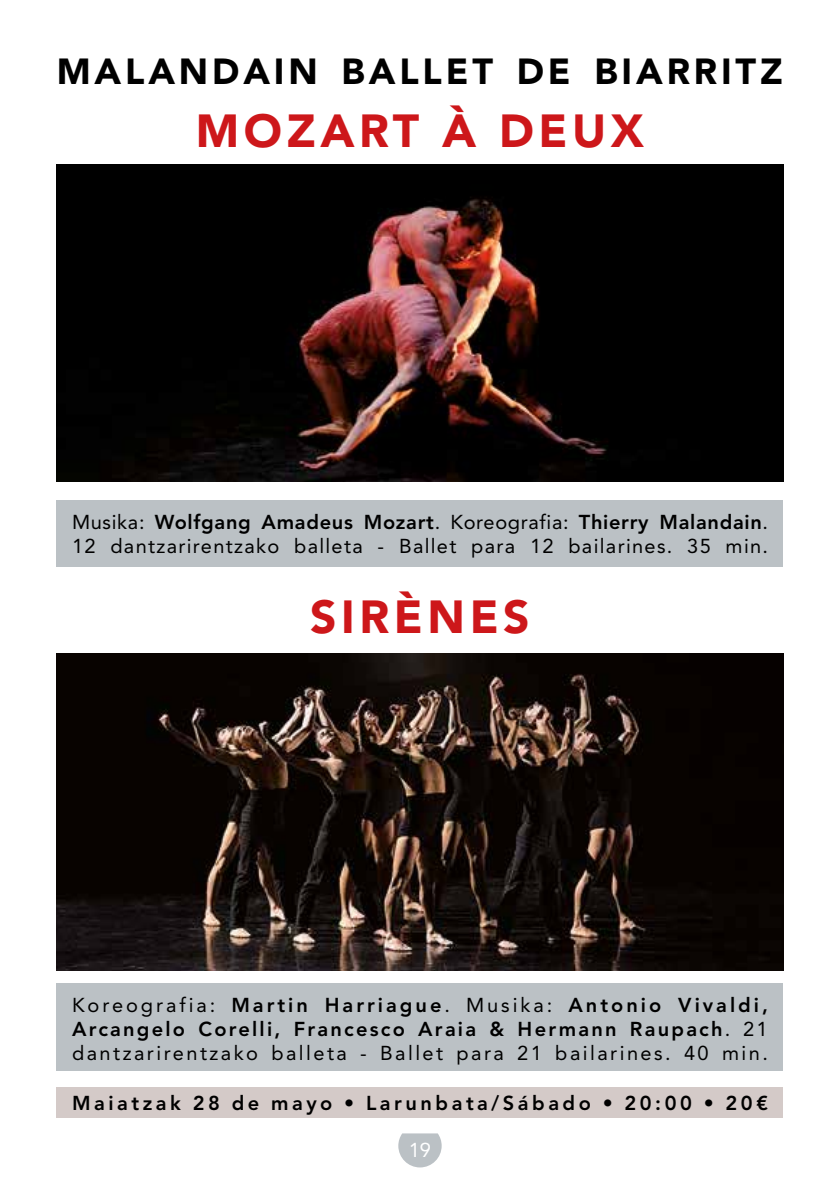
<style>
.page{position:relative;width:840px;height:1191px;background:#fff}
.page>*{position:absolute;margin:0;border:0;box-sizing:border-box;transform-origin:0 0}
.t1{font:900 46px "Avenir LT Std";letter-spacing:.1em;color:#cd171a}
.t2{font:900 36px "Avenir LT Std";letter-spacing:.105em;color:#000}
.t3{font:20px/24px "Avenir LT Std";letter-spacing:.065em;color:#000}
.t4{font:800 20px "Avenir LT Std";letter-spacing:.175em;color:#000}
.t5{font:20px "Avenir LT Std";color:#fff}
.s1{font-weight:800}
</style>
<div class="page">
<svg style="left:398px;top:1133px;width:43px;height:34px"></svg>
<div style="left:57px;top:1086px;width:725px;height:31px;background:#d4cac8"></div>
<div style="left:57px;top:500px;width:725px;height:67px;background:#bbc1c5"></div>
<div style="left:57px;top:983px;width:725px;height:87px;background:#bbc1c5"></div>
<img style="left:57px;top:164px;width:725px;height:317px">
<img style="left:57px;top:654px;width:725px;height:317px">
<h2 class="t2" style="left:57px;top:50px;width:727px">MALANDAIN BALLET DE BIARRITZ</h2>
<h1 class="t1" style="left:196px;top:104px;width:449px">MOZART À DEUX</h1>
<p class="t3" style="left:72px;top:510px;width:697px">Musika: <span class="s1">Wolfgang Amadeus Mozart</span>. Koreografia: <span class="s1">Thierry Malandain</span>.<br>12 dantzarirentzako balleta - Ballet para 12 bailarines. 35 min.</p>
<h1 class="t1" style="left:310px;top:589px;width:221px">SIRÈNES</h1>
<p class="t3" style="left:72px;top:993px;width:697px;text-align:justify">Koreografia: <span class="s1">Martin Harriague</span>. Musika: <span class="s1">Antonio Vivaldi, Arcangelo Corelli, Francesco Araia &amp; Hermann Raupach</span>. 21 dantzarirentzako balleta - Ballet para 21 bailarines. 40 min.</p>
<p class="t4" style="left:72px;top:1090px;width:697px">Maiatzak 28 de mayo • Larunbata/Sábado • 20:00 • 20€</p>
<p class="t5" style="left:408px;top:1138px;width:24px">19</p>
</div>
